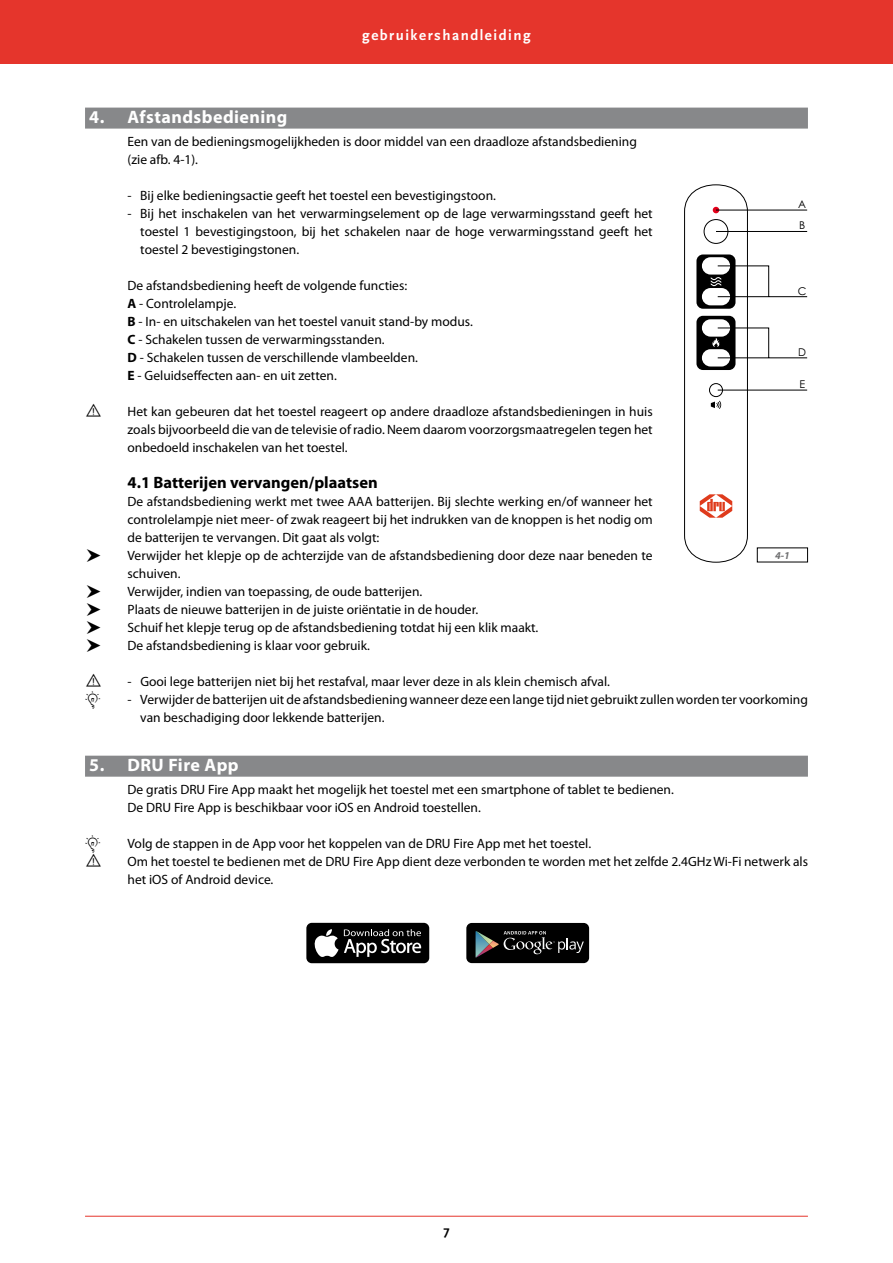
<style>
.page{position:relative;width:893px;height:1263px;background:#fff}
.page>*{position:absolute;margin:0;border:0;box-sizing:border-box;transform-origin:0 0}
.t1{font:700 18px "Myriad Pro";letter-spacing:.025em;color:#fff}
.t2{font:700 16.5px "Myriad Pro";color:#000}
.t3{font:700 15px "Scala Sans";letter-spacing:.1em;color:#fff}
.t4{font:13.5px/18px "Myriad Pro";color:#000}
.t5{font:700 13.5px "Scala Sans";color:#000}
.t6{font:10.65px/21.3px "Century Gothic";color:#000}
.t7{font:italic 700 10.5px "Myriad Pro";color:#707172}
.t8{font:5.4px "Century Gothic";color:#000}
.s1{font-weight:700}
</style>
<div class="page">
<div style="left:85px;top:108px;width:723px;height:21px;background:#87888a"></div>
<div style="left:85px;top:756px;width:723px;height:21px;background:#87888a"></div>
<svg style="left:684px;top:184px;width:123px;height:379px"></svg>
<div style="left:757px;top:548px;width:50px;height:14px;background:#fff"></div>
<div style="left:466px;top:923px;width:123px;height:40px;background:#000;border-radius:5px"></div>
<svg style="left:476px;top:931px;width:108px;height:26px"></svg>
<div style="left:306px;top:923px;width:123px;height:40px;background:#000;border-radius:5px"></div>
<svg style="left:314px;top:929px;width:107px;height:28px"></svg>
<hr style="left:85px;top:1216px;width:723px;height:1px;background:#e5352c">
<div style="left:0;top:0;width:893px;height:64px;background:#e5352c"></div>
<p class="t3" style="left:362px;top:27px;width:170px">gebruikershandleiding</p>
<h1 class="t1" style="left:89px;top:105px;width:200px">4. Afstandsbediening</h1>
<p class="t4" style="left:128px;top:132px;width:511px">Een van de bedieningsmogelijkheden is door middel van een draadloze afstandsbediening (zie afb. 4-1).</p>
<p class="t4" style="left:128px;top:186px;width:370px">- Bij elke bedieningsactie geeft het toestel een bevestigingstoon.</p>
<p class="t4" style="left:140px;top:204px;width:514px;text-align:justify;text-indent:-13px">- Bij het inschakelen van het verwarmingselement op de lage verwarmingsstand geeft het toestel 1 bevestigingstoon, bij het schakelen naar de hoge verwarmingsstand geeft het toestel 2 bevestigingstonen.</p>
<p class="t4" style="left:128px;top:276px;width:347px">De afstandsbediening heeft de volgende functies:<br><span class="s1">A</span> - Controlelampje.<br><span class="s1">B</span> - In- en uitschakelen van het toestel vanuit stand-by modus.<br><span class="s1">C</span> - Schakelen tussen de verwarmingsstanden.<br><span class="s1">D</span> - Schakelen tussen de verschillende vlambeelden.<br><span class="s1">E</span> - Geluidseffecten aan- en uit zetten.</p>
<p class="t4" style="left:128px;top:402px;width:527px;text-align:justify">Het kan gebeuren dat het toestel reageert op andere draadloze afstandsbedieningen in huis zoals bijvoorbeeld die van de televisie of radio. Neem daarom voorzorgsmaatregelen tegen het onbedoeld inschakelen van het toestel.</p>
<p class="t2" style="left:128px;top:471px;width:252px">4.1 Batterijen vervangen/plaatsen</p>
<p class="t4" style="left:128px;top:492px;width:527px">De afstandsbediening werkt met twee AAA batterijen. Bij slechte werking en/of wanneer het controlelampje niet meer- of zwak reageert bij het indrukken van de knoppen is het nodig om de batterijen te vervangen. Dit gaat als volgt:<br>Verwijder het klepje op de achterzijde van de afstandsbediening door deze naar beneden te schuiven.<br>Verwijder, indien van toepassing, de oude batterijen.<br>Plaats de nieuwe batterijen in de juiste oriëntatie in de houder.<br>Schuif het klepje terug op de afstandsbediening totdat hij een klik maakt.<br>De afstandsbediening is klaar voor gebruik.</p>
<p class="t4" style="left:128px;top:672px;width:484px">- Gooi lege batterijen niet bij het restafval, maar lever deze in als klein chemisch afval.</p>
<p class="t4" style="left:140px;top:690px;width:669px;text-indent:-13px">- Verwijder de batterijen uit de afstandsbediening wanneer deze een lange tijd niet gebruikt zullen worden ter voorkoming van beschadiging door lekkende batterijen.</p>
<h1 class="t1" style="left:89px;top:753px;width:151px">5. DRU Fire App</h1>
<p class="t4" style="left:128px;top:780px;width:548px">De gratis DRU Fire App maakt het mogelijk het toestel met een smartphone of tablet te bedienen.<br>De DRU Fire App is beschikbaar voor iOS en Android toestellen.</p>
<p class="t4" style="left:128px;top:834px;width:465px">Volg de stappen in de App voor het koppelen van de DRU Fire App met het toestel.</p>
<p class="t4" style="left:128px;top:852px;width:682px">Om het toestel te bedienen met de DRU Fire App dient deze verbonden te worden met het zelfde 2.4GHz Wi-Fi netwerk als het iOS of Android device.</p>
<p class="t6" style="left:798px;top:193px;width:9px">A<br>B</p>
<p class="t6" style="left:798px;top:280px;width:10px">C</p>
<p class="t6" style="left:798px;top:341px;width:9px">D</p>
<p class="t6" style="left:799px;top:373px;width:7px">E</p>
<p class="t7" style="left:775px;top:548px;width:16px">4-1</p>
<p class="t8" style="left:769px;top:555px;width:25px">38C-2669</p>
<p class="t5" style="left:443px;top:1223px;width:8px">7</p>
</div>
